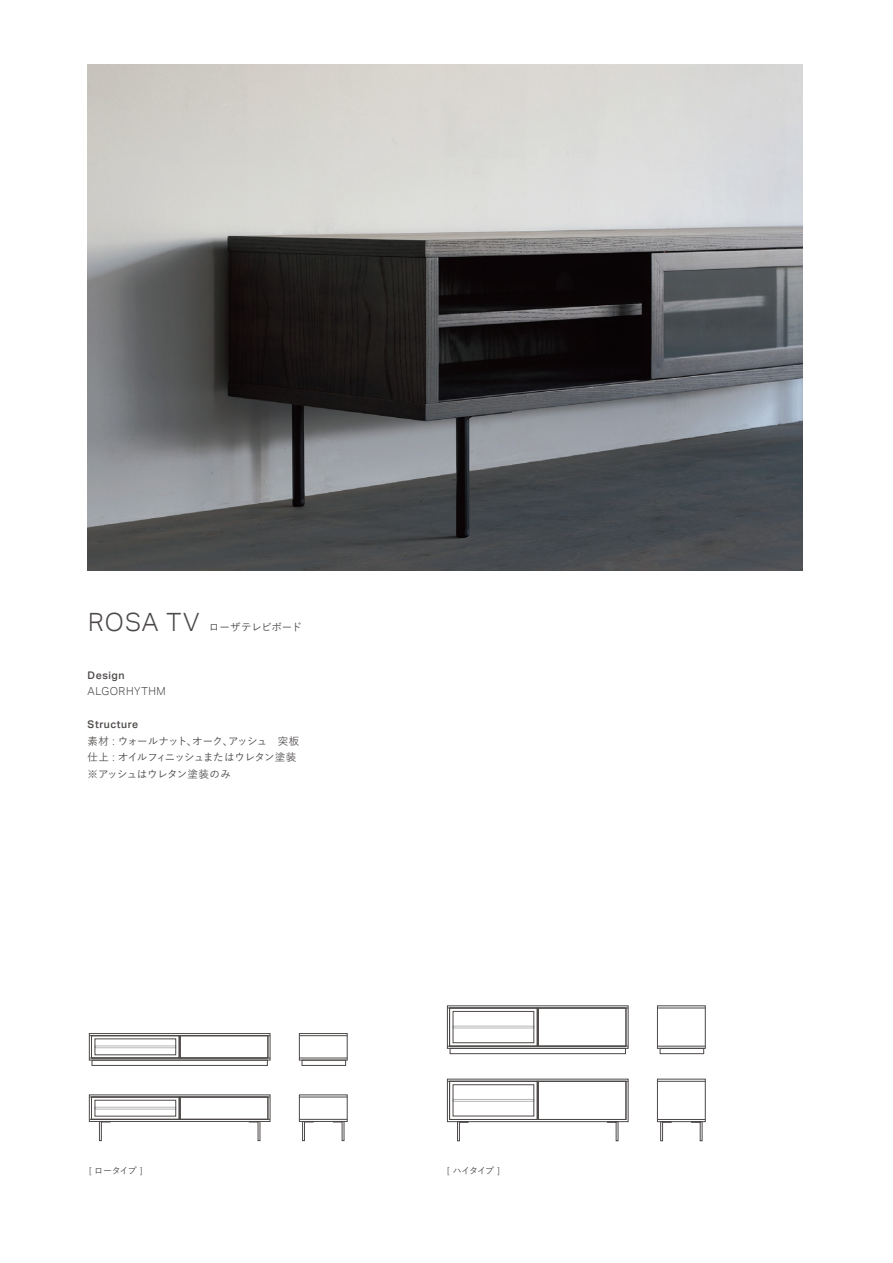
<style>
.page{position:relative;width:893px;height:1263px;background:#fff}
.page>*{position:absolute;margin:0;border:0;box-sizing:border-box;transform-origin:0 0}
.t1{font:300 10.95px "Aktiv Grotesk";letter-spacing:.05em;color:#4c4948}
.t2{font:500 10.5px/16.5px "Yu Go";letter-spacing:-.07em;color:#4c4948}
.t3{font:500 10.5px "Yu Go";letter-spacing:-.015em;color:#4c4948}
.t4{font:500 10.5px "Aktiv Grotesk";letter-spacing:.05em;color:#4c4948}
.t5{font:500 9px "Yu Go";letter-spacing:-.09em;color:#4c4948}
.s1{font-family:"Aktiv Grotesk";font-weight:300;font-size:25.2px}
.s2{font-family:"Aktiv Grotesk";font-weight:300;font-size:10.95px}
.s3{font-family:"Aktiv Grotesk";font-weight:300;font-size:9.45px}
</style>
<div class="page">
<img style="left:88px;top:64px;width:714px;height:506px">
<div style="left:453px;top:1026px;width:81px;height:2px;border:1px solid #b5b6b6"></div>
<div style="left:447px;top:1005px;width:181px;height:43px;border:1px solid #4c4948"></div>
<div style="left:450px;top:1048px;width:176px;height:6px;border:1px solid #4c4948"></div>
<div style="left:538px;top:1008px;width:88px;height:38px;border:1px solid #4c4948"></div>
<div style="left:449px;top:1008px;width:88px;height:38px;border:1px solid #4c4948"></div>
<div style="left:453px;top:1011px;width:81px;height:32px;border:1px solid #4c4948"></div>
<div style="left:537px;top:1008px;width:1px;height:38px;border:1px solid #4c4948"></div>
<hr style="left:447px;top:1008px;width:181px;height:1px;background:#4c4948">
<hr style="left:447px;top:1046px;width:181px;height:1px;background:#4c4948">
<div style="left:657px;top:1005px;width:48px;height:43px;border:1px solid #4c4948"></div>
<div style="left:660px;top:1048px;width:44px;height:6px;border:1px solid #4c4948"></div>
<hr style="left:657px;top:1008px;width:48px;height:1px;background:#4c4948">
<hr style="left:657px;top:1046px;width:48px;height:1px;background:#4c4948">
<svg style="left:691px;top:1122px;width:11px;height:19px"></svg>
<svg style="left:660px;top:1122px;width:12px;height:19px"></svg>
<div style="left:657px;top:1079px;width:48px;height:43px;border:1px solid #4c4948"></div>
<hr style="left:657px;top:1081px;width:48px;height:1px;background:#4c4948">
<hr style="left:657px;top:1119px;width:48px;height:1px;background:#4c4948">
<svg style="left:457px;top:1122px;width:12px;height:19px"></svg>
<svg style="left:607px;top:1122px;width:11px;height:19px"></svg>
<div style="left:453px;top:1099px;width:81px;height:2px;border:1px solid #b5b6b6"></div>
<div style="left:447px;top:1079px;width:181px;height:43px;border:1px solid #4c4948"></div>
<div style="left:538px;top:1081px;width:88px;height:39px;border:1px solid #4c4948"></div>
<div style="left:449px;top:1081px;width:88px;height:39px;border:1px solid #4c4948"></div>
<div style="left:453px;top:1084px;width:81px;height:32px;border:1px solid #4c4948"></div>
<div style="left:537px;top:1081px;width:1px;height:39px;border:1px solid #4c4948"></div>
<hr style="left:447px;top:1081px;width:181px;height:1px;background:#4c4948">
<div style="left:95px;top:1046px;width:81px;height:2px;border:1px solid #b5b6b6"></div>
<div style="left:89px;top:1033px;width:181px;height:27px;border:1px solid #4c4948"></div>
<div style="left:92px;top:1060px;width:176px;height:6px;border:1px solid #4c4948"></div>
<div style="left:180px;top:1035px;width:88px;height:23px;border:1px solid #4c4948"></div>
<div style="left:91px;top:1035px;width:88px;height:23px;border:1px solid #4c4948"></div>
<div style="left:95px;top:1039px;width:81px;height:16px;border:1px solid #4c4948"></div>
<svg style="left:179px;top:1036px;width:1px;height:22px"></svg>
<hr style="left:89px;top:1035px;width:181px;height:1px;background:#4c4948">
<hr style="left:89px;top:1058px;width:181px;height:1px;background:#4c4948">
<div style="left:299px;top:1033px;width:48px;height:27px;border:1px solid #4c4948"></div>
<div style="left:302px;top:1060px;width:44px;height:6px;border:1px solid #4c4948"></div>
<hr style="left:299px;top:1035px;width:48px;height:1px;background:#4c4948">
<hr style="left:299px;top:1058px;width:48px;height:1px;background:#4c4948">
<svg style="left:99px;top:1122px;width:12px;height:19px"></svg>
<svg style="left:249px;top:1122px;width:11px;height:19px"></svg>
<div style="left:95px;top:1107px;width:81px;height:2px;border:1px solid #b5b6b6"></div>
<div style="left:89px;top:1095px;width:181px;height:27px;border:1px solid #4c4948"></div>
<div style="left:95px;top:1100px;width:81px;height:16px;border:1px solid #4c4948"></div>
<svg style="left:179px;top:1098px;width:1px;height:21px"></svg>
<hr style="left:89px;top:1097px;width:181px;height:1px;background:#4c4948">
<hr style="left:89px;top:1119px;width:181px;height:1px;background:#4c4948">
<svg style="left:333px;top:1122px;width:11px;height:19px"></svg>
<svg style="left:302px;top:1122px;width:12px;height:19px"></svg>
<div style="left:299px;top:1095px;width:48px;height:27px;border:1px solid #4c4948"></div>
<hr style="left:299px;top:1097px;width:48px;height:1px;background:#4c4948">
<hr style="left:299px;top:1119px;width:48px;height:1px;background:#4c4948">
<p class="t3" style="left:88px;top:618px;width:215px"><span class="s1">ROSA TV</span> ローザテレビボード</p>
<p class="t4" style="left:88px;top:669px;width:38px">Design</p>
<p class="t1" style="left:88px;top:685px;width:80px">ALGORHYTHM</p>
<p class="t4" style="left:88px;top:718px;width:52px">Structure</p>
<p class="t2" style="left:88px;top:731px;width:213px">素材 <span class="s2">:</span> ウォールナット、オーク、アッシュ　突板仕上 <span class="s2">:</span> オイルフィニッシュまたはウレタン塗装※アッシュはウレタン塗装のみ</p>
<p class="t5" style="left:89px;top:1162px;width:55px"><span class="s3">[</span> ロータイプ <span class="s3">]</span></p>
<p class="t5" style="left:447px;top:1162px;width:54px"><span class="s3">[</span> ハイタイプ <span class="s3">]</span></p>
</div>
